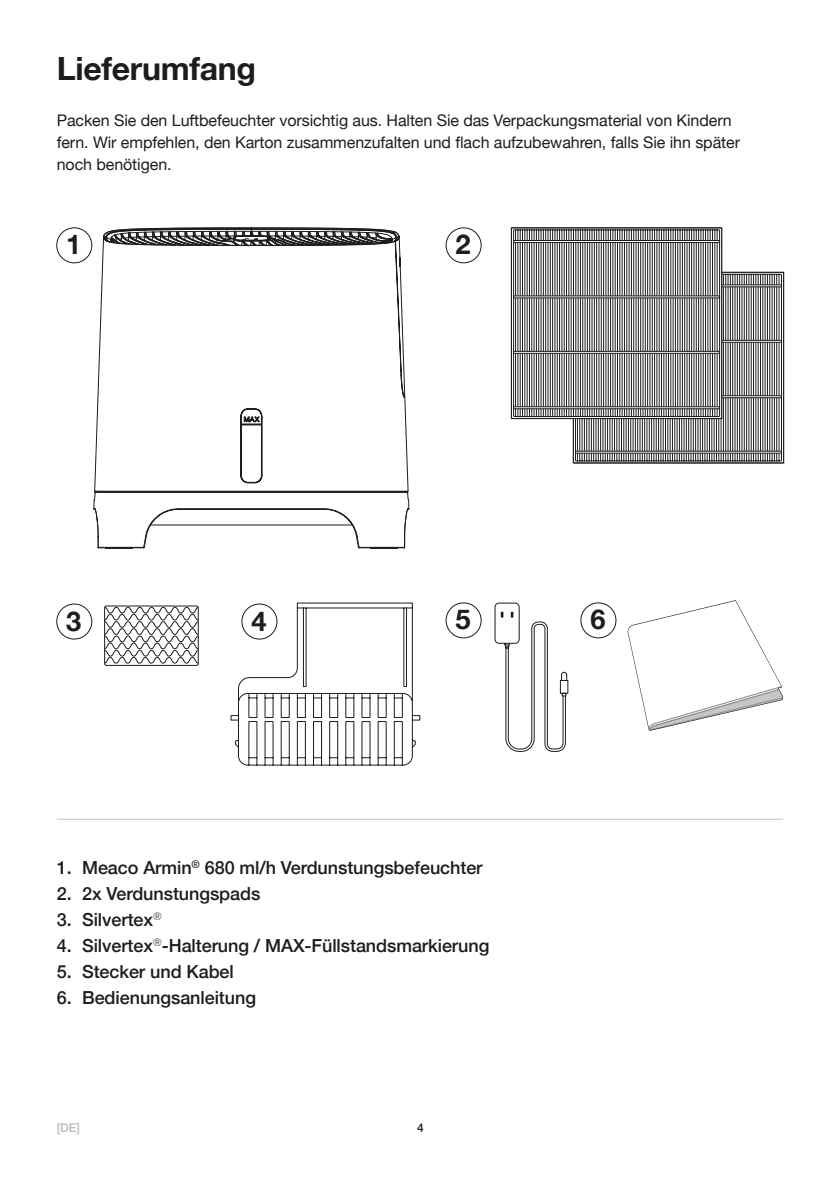
<style>
.page{position:relative;width:840px;height:1191px;background:#fff}
.page>*{position:absolute;margin:0;border:0;box-sizing:border-box;transform-origin:0 0}
.t1{font:700 32px "Helvetica Neue";letter-spacing:-.01em;color:#1d1d1b}
.t2{font:700 27.2px "Helvetica Neue";color:#1d1d1b}
.t3{font:500 18px "Helvetica Neue";letter-spacing:-.005em;color:#1d1d1b}
.t4{font:16px/22px "Helvetica Neue";letter-spacing:-.005em;color:#1d1d1b}
.t5{font:500 12px "Helvetica Neue";color:#bcbcbc}
.t6{font:500 12px "Helvetica Neue";color:#1d1d1b}
</style>
<div class="page">
<div style="left:445px;top:602px;width:36px;height:36px;border:1px solid #1d1d1b;border-radius:50%"></div>
<div style="left:445px;top:227px;width:36px;height:36px;border:1px solid #1d1d1b;border-radius:50%"></div>
<svg style="left:494px;top:602px;width:74px;height:150px"></svg>
<div style="left:580px;top:602px;width:36px;height:36px;border:1px solid #1d1d1b;border-radius:50%"></div>
<div style="left:56px;top:227px;width:36px;height:36px;border:1px solid #1d1d1b;border-radius:50%"></div>
<svg style="left:627px;top:600px;width:155px;height:131px"></svg>
<svg style="left:94px;top:228px;width:314px;height:320px"></svg>
<svg style="left:574px;top:274px;width:207px;height:187px"></svg>
<hr style="left:575px;top:285px;width:206px;height:2px;background:#fff">
<div style="left:575px;top:340px;width:206px;height:2px;background:#fff;border:1px solid #1d1d1b"></div>
<div style="left:575px;top:396px;width:206px;height:2px;background:#fff;border:1px solid #1d1d1b"></div>
<div style="left:575px;top:451px;width:206px;height:2px;background:#fff;border:1px solid #1d1d1b"></div>
<div style="left:572px;top:272px;width:211px;height:191px;border:1px solid #1d1d1b"></div>
<svg style="left:513px;top:229px;width:206px;height:188px"></svg>
<div style="left:513px;top:240px;width:206px;height:2px;background:#fff;border:1px solid #1d1d1b"></div>
<hr style="left:513px;top:296px;width:206px;height:2px;background:#fff">
<div style="left:513px;top:351px;width:206px;height:2px;background:#fff;border:1px solid #1d1d1b"></div>
<div style="left:513px;top:407px;width:206px;height:2px;background:#fff;border:1px solid #1d1d1b"></div>
<div style="left:511px;top:227px;width:210px;height:192px;border:1px solid #1d1d1b"></div>
<div style="left:56px;top:603px;width:36px;height:36px;border:1px solid #1d1d1b;border-radius:50%"></div>
<svg style="left:106px;top:608px;width:90px;height:55px"></svg>
<div style="left:104px;top:606px;width:94px;height:59px;border:1px solid #1d1d1b;border-radius:2px"></div>
<svg style="left:231px;top:603px;width:189px;height:162px"></svg>
<hr style="left:57px;top:818px;width:725px;height:1px;background:#c6c6c6">
<h1 class="t1" style="left:57px;top:43px;width:201px">Lieferumfang</h1>
<p class="t4" style="left:57px;top:110px;width:684px">Packen Sie den Luftbefeuchter vorsichtig aus. Halten Sie das Verpackungsmaterial von Kindern fern. Wir empfehlen, den Karton zusammenzufalten und flach aufzubewahren, falls Sie ihn später noch benötigen.</p>
<h2 class="t2" style="left:66px;top:223px;width:17px">1</h2>
<h2 class="t2" style="left:66px;top:599px;width:17px">3</h2>
<h2 class="t2" style="left:455px;top:223px;width:17px">2</h2>
<h2 class="t2" style="left:251px;top:599px;width:17px">4</h2>
<h2 class="t2" style="left:590px;top:598px;width:17px">6</h2>
<h2 class="t2" style="left:455px;top:598px;width:17px">5</h2>
<p class="t3" style="left:57px;top:853px;width:427px">1. Meaco Armin<sup>®</sup> 680 ml/h Verdunstungsbefeuchter</p>
<p class="t3" style="left:57px;top:879px;width:205px">2. 2x Verdunstungspads</p>
<p class="t3" style="left:57px;top:905px;width:107px">3. Silvertex<sup>®</sup></p>
<p class="t3" style="left:57px;top:931px;width:434px">4. Silvertex<sup>®</sup>-Halterung / MAX-Füllstandsmarkierung</p>
<p class="t3" style="left:57px;top:957px;width:178px">5. Stecker und Kabel</p>
<p class="t3" style="left:57px;top:983px;width:201px">6. Bedienungsanleitung</p>
<p class="t5" style="left:57px;top:1117px;width:25px">[DE]</p>
<p class="t6" style="left:417px;top:1117px;width:8px">4</p>
</div>
